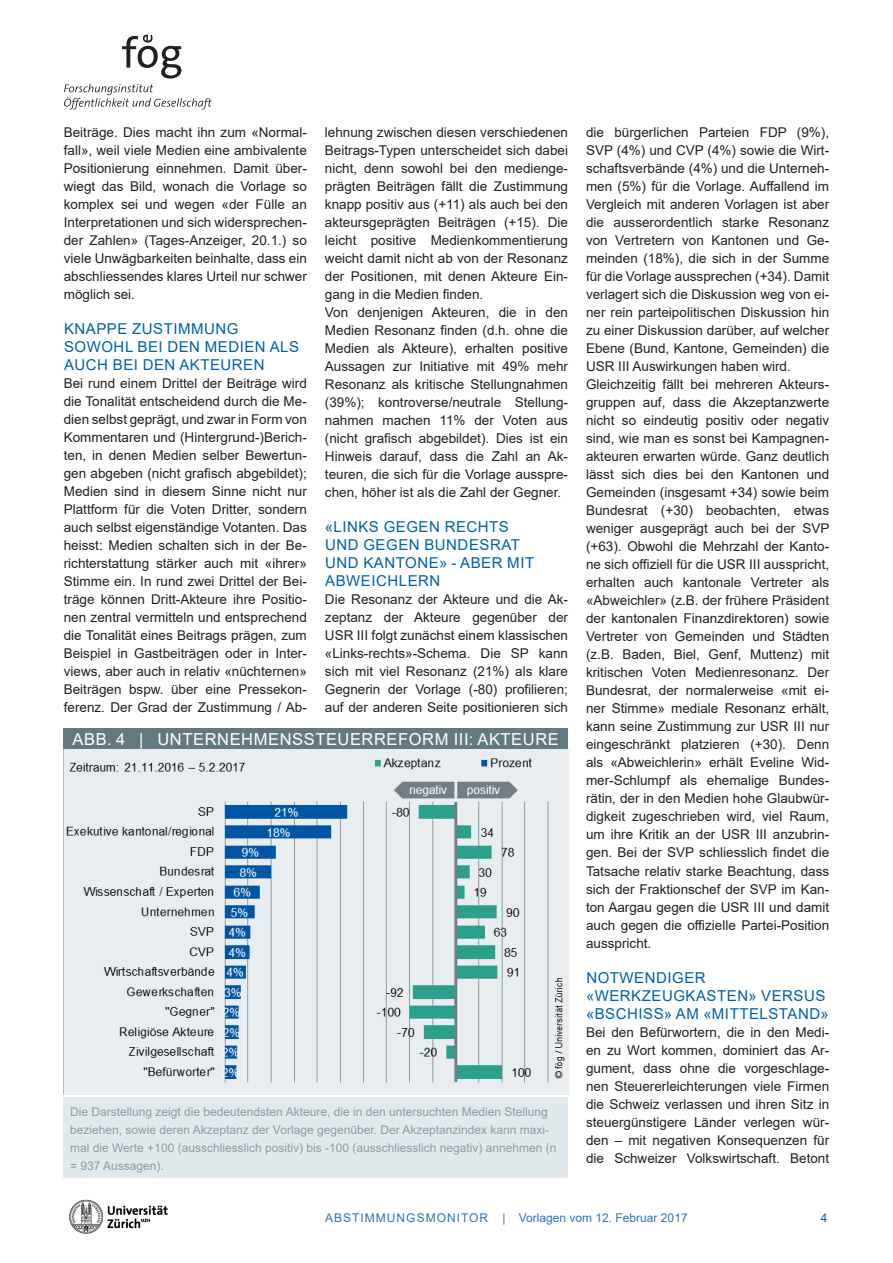
<style>
.page{position:relative;width:893px;height:1263px;background:#fff}
.page>*{position:absolute;margin:0;border:0;box-sizing:border-box;transform-origin:0 0}
.Box-Titel{font:16.5px "Arial";letter-spacing:.035em;color:#fff}
.T-Titel{font:15px/18px "Arial";letter-spacing:.035em;color:#0160ae}
.L-text{font:13.5px/18px "Arial";color:#231f20;text-align:justify}
.Grafik-Text{font:12px/18px "Arial";color:#8a9ca6}
.t1{font:12px "Arial";color:#2f74ba}
.t2{font:12px "Arial";color:#0160ae}
</style>
<div class="page">
<img style="left:69px;top:1199px;width:99px;height:35px">
<svg style="left:64px;top:35px;width:148px;height:74px"></svg>
<img style="left:64px;top:750px;width:504px;height:344px">
<div style="left:64px;top:729px;width:504px;height:20px;background:#647882"></div>
<div style="left:64px;top:1097px;width:504px;height:81px;background:#e2e9ed"></div>
<p class="L-text" style="left:64px;top:124px;width:245px">Beiträge. Dies macht ihn zum «Normal&shy;fall», weil viele Medien eine ambivalente Positionierung einnehmen. Damit über&shy;wiegt das Bild, wonach die Vorlage so komplex sei und wegen «der Fülle an Interpretationen und sich widersprechen&shy;der Zahlen» (Tages-Anzeiger, 20.1.) so viele Unwägbarkeiten beinhalte, dass ein abschliessendes klares Urteil nur schwer möglich sei.</p>
<p class="T-Titel" style="left:64px;top:320px;width:237px">KNAPPE ZUSTIMMUNG<br>SOWOHL BEI DEN MEDIEN ALS<br>AUCH BEI DEN AKTEUREN</p>
<p class="L-text" style="left:64px;top:375px;width:245px">Bei rund einem Drittel der Beiträge wird die Tonalität entscheidend durch die Me&shy;dien selbst geprägt, und zwar in Form von Kommentaren und (Hintergrund-)Berich&shy;ten, in denen Medien selber Bewertun&shy;gen abgeben (nicht grafisch abgebildet); Medien sind in diesem Sinne nicht nur Plattform für die Voten Dritter, sondern auch selbst eigenständige Votanten. Das heisst: Medien schalten sich in der Be&shy;richterstattung stärker auch mit «ihrer» Stimme ein. In rund zwei Drittel der Bei&shy;träge können Dritt-Akteure ihre Positio&shy;nen zentral vermitteln und entsprechend die Tonalität eines Beitrags prägen, zum Beispiel in Gastbeiträgen oder in Inter&shy;views, aber auch in relativ «nüchternen» Beiträgen bspw. über eine Pressekon&shy;ferenz. Der Grad der Zustimmung / Ab-</p>
<p class="Box-Titel" style="left:73px;top:728px;width:488px">ABB. 4 | UNTERNEHMENSSTEUERREFORM III: AKTEURE</p>
<p class="L-text" style="left:325px;top:124px;width:245px">lehnung zwischen diesen verschiedenen Beitrags-Typen unterscheidet sich dabei nicht, denn sowohl bei den medienge&shy;prägten Beiträgen fällt die Zustimmung knapp positiv aus (+11) als auch bei den akteursgeprägten Beiträgen (+15). Die leicht positive Medienkommentierung weicht damit nicht ab von der Resonanz der Positionen, mit denen Akteure Ein&shy;gang in die Medien finden.</p>
<p class="L-text" style="left:325px;top:304px;width:245px">Von denjenigen Akteuren, die in den Medien Resonanz finden (d.h. ohne die Medien als Akteure), erhalten positive Aussagen zur Initiative mit 49% mehr Resonanz als kritische Stellungnahmen (39%); kontroverse/neutrale Stellung&shy;nahmen machen 11% der Voten aus (nicht grafisch abgebildet). Dies ist ein Hinweis darauf, dass die Zahl an Ak&shy;teuren, die sich für die Vorlage ausspre&shy;chen, höher ist als die Zahl der Gegner.</p>
<p class="T-Titel" style="left:325px;top:518px;width:211px">«LINKS GEGEN RECHTS<br>UND GEGEN BUNDESRAT<br>UND KANTONE» - ABER MIT<br>ABWEICHLERN</p>
<p class="L-text" style="left:325px;top:591px;width:245px">Die Resonanz der Akteure und die Ak&shy;zeptanz der Akteure gegenüber der USR III folgt zunächst einem klassischen «Links-rechts»-Schema. Die SP kann sich mit viel Resonanz (21%) als klare Gegnerin der Vorlage (-80) profilieren; auf der anderen Seite positionieren sich</p>
<p class="Grafik-Text" style="left:70px;top:1103px;width:488px">Die Darstellung zeigt die bedeutendsten Akteure, die in den untersuchten Medien Stellung beziehen, sowie deren Akzeptanz der Vorlage gegenüber. Der Akzeptanzindex kann maxi&shy;mal die Werte +100 (ausschliesslich positiv) bis -100 (ausschliesslich negativ) annehmen (n = 937 Aussagen).</p>
<p class="L-text" style="left:586px;top:124px;width:245px">die bürgerlichen Parteien FDP (9%), SVP (4%) und CVP (4%) sowie die Wirt&shy;schaftsverbände (4%) und die Unterneh&shy;men (5%) für die Vorlage. Auffallend im Vergleich mit anderen Vorlagen ist aber die ausserordentlich starke Resonanz von Vertretern von Kantonen und Ge&shy;meinden (18%), die sich in der Summe für die Vorlage aussprechen (+34). Damit verlagert sich die Diskussion weg von ei&shy;ner rein parteipolitischen Diskussion hin zu einer Diskussion darüber, auf welcher Ebene (Bund, Kantone, Gemeinden) die USR III Auswirkungen haben wird.</p>
<p class="L-text" style="left:586px;top:376px;width:245px">Gleichzeitig fällt bei mehreren Akteurs&shy;gruppen auf, dass die Akzeptanzwerte nicht so eindeutig positiv oder negativ sind, wie man es sonst bei Kampagnen&shy;akteuren erwarten würde. Ganz deutlich lässt sich dies bei den Kantonen und Gemeinden (insgesamt +34) sowie beim Bundesrat (+30) beobachten, etwas weniger ausgeprägt auch bei der SVP (+63). Obwohl die Mehrzahl der Kanto&shy;ne sich offiziell für die USR III ausspricht, erhalten auch kantonale Vertreter als «Abweichler» (z.B. der frühere Präsident der kantonalen Finanzdirektoren) sowie Vertreter von Gemeinden und Städten (z.B. Baden, Biel, Genf, Muttenz) mit kritischen Voten Medienresonanz. Der Bundesrat, der normalerweise «mit ei&shy;ner Stimme» mediale Resonanz erhält, kann seine Zustimmung zur USR III nur eingeschränkt platzieren (+30). Denn als «Abweichlerin» erhält Eveline Wid&shy;mer-Schlumpf als ehemalige Bundes&shy;rätin, der in den Medien hohe Glaubwür&shy;digkeit zugeschrieben wird, viel Raum, um ihre Kritik an der USR III anzubrin&shy;gen. Bei der SVP schliesslich findet die Tatsache relativ starke Beachtung, dass sich der Fraktionschef der SVP im Kan&shy;ton Aargau gegen die USR III und damit auch gegen die offizielle Partei-Position ausspricht.</p>
<p class="T-Titel" style="left:586px;top:968px;width:244px">NOTWENDIGER «WERKZEUGKASTEN» VERSUS «BSCHISS» AM «MITTELSTAND»</p>
<p class="L-text" style="left:586px;top:1023px;width:245px">Bei den Befürwortern, die in den Medi&shy;en zu Wort kommen, dominiert das Ar&shy;gument, dass ohne die vorgeschlage&shy;nen Steuererleichterungen viele Firmen die Schweiz verlassen und ihren Sitz in steuergünstigere Länder verlegen wür&shy;den – mit negativen Konsequenzen für die Schweizer Volkswirtschaft. Betont</p>
<p class="t1" style="left:325px;top:1209px;width:364px">ABSTIMMUNGSMONITOR | Vorlagen vom 12. Februar 2017</p>
<p class="t2" style="left:821px;top:1209px;width:8px">4</p>
</div>
